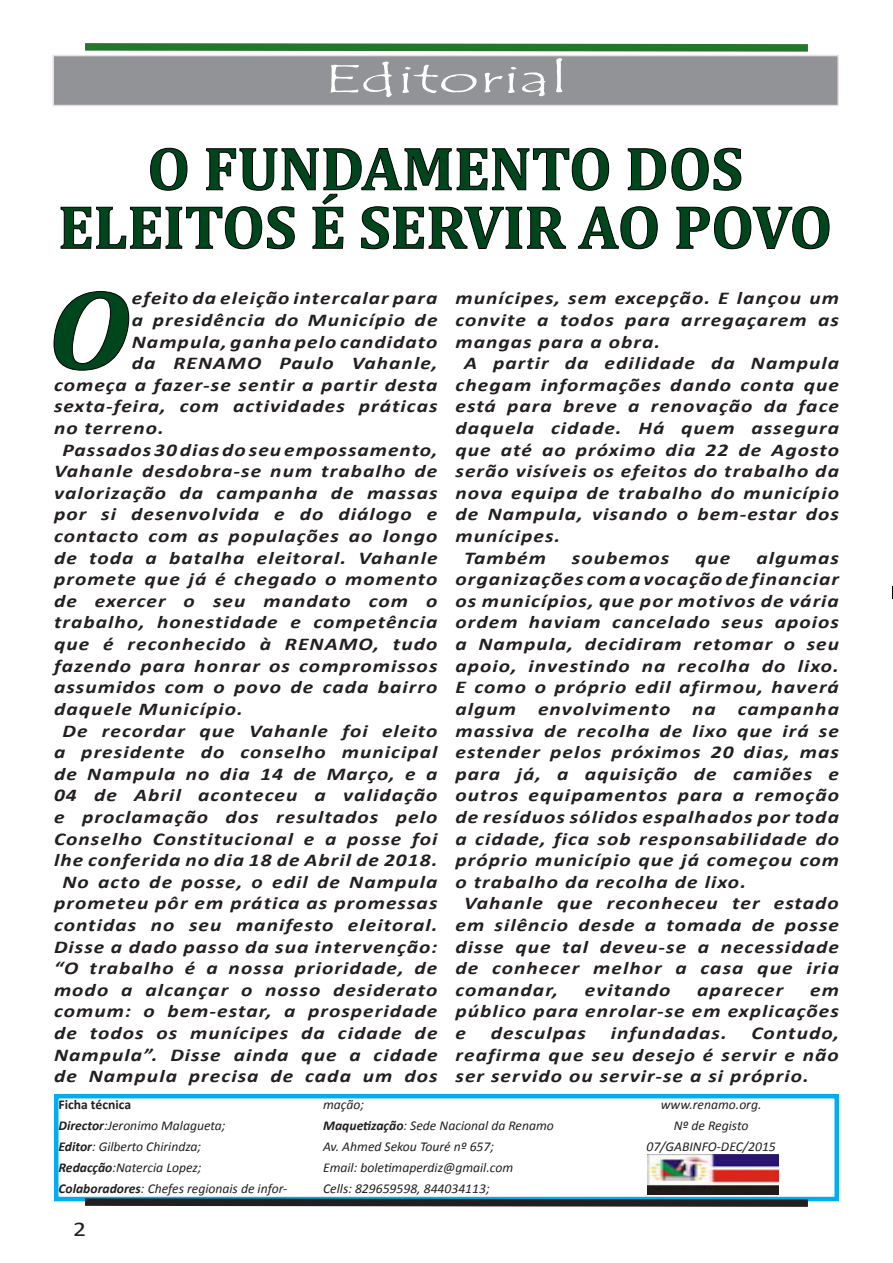
<style>
.page{position:relative;width:893px;height:1263px;background:#fff}
.page>*{position:absolute;margin:0;border:0;box-sizing:border-box;transform-origin:0 0}
.t1{font:italic 700 115.2px "Cambria";color:#00461d;scale:1.08 1}
.t2{font:700 61.5px/58.5px "Cambria";color:#00461d;text-align:center}
.t3{font:40.5px "Tempus Sans ITC";color:#fff;scale:1.7 1}
.t4{font:21px "Calibri";color:#231f20;scale:1.23 1}
.t5{font:italic 700 18px/21.6px "Calibri";letter-spacing:.05em;color:#231f20;text-align:justify;scale:1.19 1}
.t6{font:italic 13.5px "Calibri";color:#231f20}
.t7{font:700 13.5px "Calibri";color:#231f20}
.s1{font-weight:700}
</style>
<div class="page">
<div style="left:53px;top:56px;width:785px;height:50px;background:#919396"></div>
<div style="left:52px;top:55px;width:787px;height:51px;border:2px solid #eadeea"></div>
<svg style="left:60px;top:148px;width:770px;height:101px"></svg>
<svg style="left:53px;top:291px;width:76px;height:80px"></svg>
<div style="left:54px;top:1094px;width:785px;height:107px;border:4px solid #00aeef"></div>
<svg style="left:85px;top:43px;width:723px;height:9px;background:#468d4e"></svg>
<svg style="left:78px;top:1194px;width:737px;height:13px"></svg>
<img style="left:647px;top:1154px;width:131px;height:41px">
<svg style="left:892px;top:586px;width:1px;height:13px"></svg>
<p class="t3" style="left:323px;top:53px;width:145px">Editorial</p>
<p class="t2" style="left:58px;top:137px;width:775px">O FUNDAMENTO DOS<br>ELEITOS É SERVIR AO POVO</p>
<p class="t1" style="left:47px;top:249px;width:79px">O</p>
<p class="t5" style="left:132px;top:288px;width:258px">efeito da eleição intercalar para</p>
<p class="t5" style="left:132px;top:309px;width:258px">a presidência do Município de</p>
<p class="t5" style="left:132px;top:331px;width:258px">Nampula, ganha pelo candidato</p>
<p class="t5" style="left:132px;top:352px;width:258px">da RENAMO Paulo Vahanle,</p>
<p class="t5" style="left:54px;top:374px;width:324px">começa a fazer-se sentir a partir desta</p>
<p class="t5" style="left:54px;top:396px;width:324px">sexta-feira, com actividades práticas</p>
<p class="t5" style="left:54px;top:417px;width:94px">no terreno.</p>
<p class="t5" style="left:54px;top:439px;width:324px;text-indent:9px">Passados 30 dias do seu empossamento, Vahanle desdobra-se num trabalho de valorização da campanha de massas por si desenvolvida e do diálogo e contacto com as populações ao longo de toda a batalha eleitoral. Vahanle promete que já é chegado o momento de exercer o seu mandato com o trabalho, honestidade e competência que é reconhecido à RENAMO, tudo fazendo para honrar os compromissos assumidos com o povo de cada bairro daquele Município.</p>
<p class="t5" style="left:54px;top:720px;width:324px;text-align:center">De recordar que Vahanle foi eleito a presidente do conselho municipal de Nampula no dia 14 de Março, e a 04 de Abril aconteceu a validação e proclamação dos resultados pelo Conselho Constitucional e a posse foi lhe conferida no dia 18 de Abril de 2018.</p>
<p class="t5" style="left:54px;top:871px;width:324px;text-align:center">No acto de posse, o edil de Nampula prometeu pôr em prática as promessas contidas no seu manifesto eleitoral.<br>Disse a dado passo da sua intervenção: “O trabalho é a nossa prioridade, de modo a alcançar o nosso desiderato comum: o bem-estar, a prosperidade de todos os munícipes da cidade de Nampula”. Disse ainda que a cidade de Nampula precisa de cada um dos</p>
<p class="t5" style="left:455px;top:288px;width:324px">munícipes, sem excepção. E lançou um convite a todos para arregaçarem as mangas para a obra.</p>
<p class="t5" style="left:455px;top:352px;width:324px;text-indent:9px">A partir da edilidade da Nampula chegam informações dando conta que está para breve a renovação da face daquela cidade. Há quem assegura que até ao próximo dia 22 de Agosto serão visíveis os efeitos do trabalho da nova equipa de trabalho do município de Nampula, visando o bem-estar dos munícipes.</p>
<p class="t5" style="left:464px;top:547px;width:70px">Também</p>
<p class="t5" style="left:572px;top:547px;width:83px">soubemos</p>
<p class="t5" style="left:695px;top:547px;width:31px">que</p>
<p class="t5" style="left:455px;top:547px;width:324px;text-indent:301px">algumas organizações com a vocação de financiar os municípios, que por motivos de vária ordem haviam cancelado seus apoios a Nampula, decidiram retomar o seu apoio, investindo na recolha do lixo.<br>E como o próprio edil afirmou, haverá algum envolvimento na campanha massiva de recolha de lixo que irá se estender pelos próximos 20 dias, mas para já, a aquisição de camiões e outros equipamentos para a remoção de resíduos sólidos espalhados por toda a cidade, fica sob responsabilidade do próprio município que já começou com o trabalho da recolha de lixo.</p>
<p class="t5" style="left:455px;top:892px;width:324px;text-indent:9px">Vahanle que reconheceu ter estado em silêncio desde a tomada de posse disse que tal deveu-se a necessidade de conhecer melhor a casa que iria comandar,</p>
<p class="t5" style="left:585px;top:979px;width:73px">evitando</p>
<p class="t5" style="left:697px;top:979px;width:74px">aparecer</p>
<p class="t5" style="left:455px;top:979px;width:324px;text-indent:355px">em público para enrolar-se em explicações e</p>
<p class="t5" style="left:491px;top:1022px;width:82px">desculpas</p>
<p class="t5" style="left:611px;top:1022px;width:99px">infundadas.</p>
<p class="t5" style="left:455px;top:1022px;width:324px;text-indent:296px">Contudo, reafirma que seu desejo é servir e não ser servido ou servir-se a si próprio.</p>
<p class="t7" style="left:58px;top:1095px;width:74px">Ficha técnica</p>
<p class="t6" style="left:58px;top:1116px;width:169px"><span class="s1">Director</span>:Jeronimo Malagueta;</p>
<p class="t6" style="left:58px;top:1137px;width:144px"><span class="s1">Editor</span>: Gilberto Chirindza;</p>
<p class="t6" style="left:58px;top:1158px;width:144px"><span class="s1">Redacção</span>:Natercia Lopez;</p>
<p class="t6" style="left:58px;top:1179px;width:230px"><span class="s1">Colaboradores</span>: Chefes regionais de infor-</p>
<p class="t4" style="left:73px;top:1216px;width:12px">2</p>
<p class="t6" style="left:323px;top:1095px;width:43px">mação;</p>
<p class="t6" style="left:323px;top:1116px;width:232px"><span class="s1">Maquetização</span>: Sede Nacional da Renamo</p>
<p class="t6" style="left:323px;top:1137px;width:172px">Av. Ahmed Sekou Touré nº 657;</p>
<p class="t6" style="left:323px;top:1158px;width:191px">Email: boletimaperdiz@gmail.com</p>
<p class="t6" style="left:323px;top:1179px;width:168px">Cells: 829659598, 844034113;</p>
<p class="t6" style="left:661px;top:1095px;width:102px">www.renamo.org.</p>
<p class="t6" style="left:674px;top:1116px;width:76px">Nº de Registo</p>
<p class="t6" style="left:646px;top:1137px;width:131px">07/GABINFO-DEC/2015</p>
</div>
